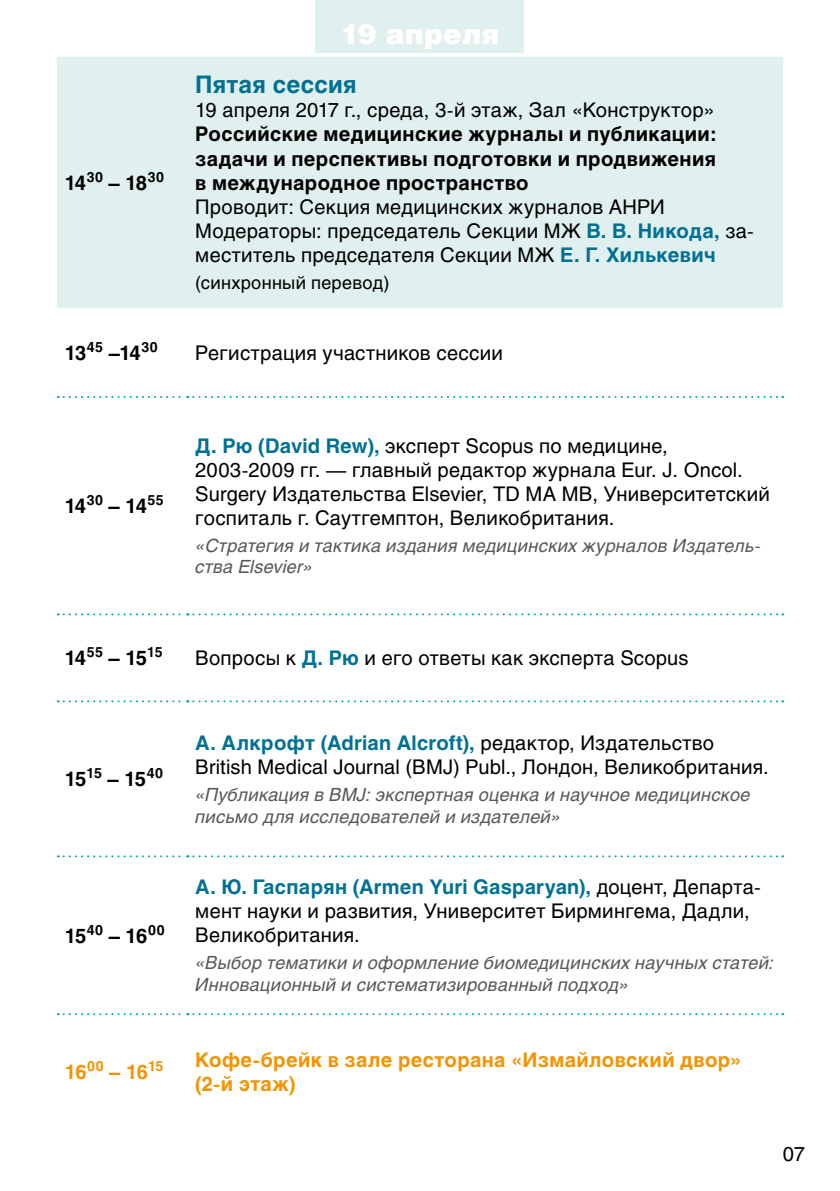
<style>
.page{position:relative;width:840px;height:1191px;background:#fff}
.page>*{position:absolute;margin:0;border:0;box-sizing:border-box;transform-origin:0 0}
.t1{font:900 28px "Helios";letter-spacing:.005em;color:#fff}
.t2{font:700 24px "Helios";letter-spacing:.01em;color:#007195}
.t3{font:20px/24px "Helios";letter-spacing:.01em;color:#000}
.t4{font:700 20px/24px "Helios";letter-spacing:.02em;color:#000;text-align:justify}
.t5{font:700 20px/24px "Helios";letter-spacing:.02em;color:#f39400}
.t6{font:italic 18px/21.6px "Helios";letter-spacing:.015em;color:#58585a}
.t7{font:18px "Helios";letter-spacing:.015em;color:#000}
.s1{font-weight:700;color:#007195}
</style>
<div class="page">
<div style="left:57px;top:57px;width:725px;height:251px;background:#e0f0ee"></div>
<svg style="left:58px;top:396px;width:724px;height:2px"></svg>
<svg style="left:58px;top:613px;width:724px;height:2px"></svg>
<svg style="left:58px;top:700px;width:724px;height:2px"></svg>
<svg style="left:58px;top:855px;width:724px;height:2px"></svg>
<svg style="left:58px;top:1013px;width:724px;height:2px"></svg>
<div style="left:316px;top:0;width:207px;height:52px;background:#e0f0ee"></div>
<p class="t4" style="left:65px;top:171px;width:101px">14<sup>30</sup> – 18<sup>30</sup></p>
<h1 class="t1" style="left:340px;top:16px;width:160px">19 апреля</h1>
<p class="t2" style="left:195px;top:71px;width:163px">Пятая сессия</p>
<p class="t3" style="left:195px;top:98px;width:520px">19 апреля 2017 г., среда, 3-й этаж, Зал «Конструктор»</p>
<p class="t4" style="left:195px;top:122px;width:522px">Российские медицинские журналы и публикации: задачи и перспективы подготовки и продвижения в -международное пространство</p>
<p class="t3" style="left:195px;top:194px;width:559px">Проводит: Секция медицинских журналов АНРИ<br>Модераторы: председатель Секции МЖ <span class="s1">В. В. Никода,</span> за&shy;меститель председателя Секции МЖ <span class="s1">Е. Г. Хилькевич</span></p>
<p class="t7" style="left:195px;top:272px;width:196px">(синхронный перевод)</p>
<p class="t4" style="left:65px;top:341px;width:94px">13<sup>45</sup> –14<sup>30</sup></p>
<p class="t3" style="left:195px;top:340px;width:309px">Регистрация участников сессии</p>
<p class="t4" style="left:65px;top:494px;width:100px">14<sup>30</sup> – 14<sup>55</sup></p>
<p class="t3" style="left:195px;top:433px;width:576px"><span class="s1">Д. Рю (David Rew),</span> эксперт Scopus по медицине, 2003-2009 гг. — главный редактор журнала Eur. J. Oncol.<br>Surgery Издательства Elsevier, TD MA MB, Университетский госпиталь г. Саутгемптон, Великобритания.</p>
<p class="t6" style="left:195px;top:534px;width:566px">«Стратегия и тактика издания медицинских журналов Издатель&shy;ства Elsevier»</p>
<p class="t4" style="left:65px;top:646px;width:99px">14<sup>55</sup> – 15<sup>15</sup></p>
<p class="t3" style="left:195px;top:646px;width:494px">Вопросы к <span class="s1">Д. Рю</span> и его ответы как эксперта Scopus</p>
<p class="t4" style="left:65px;top:767px;width:100px">15<sup>15</sup> – 15<sup>40</sup></p>
<p class="t4" style="left:65px;top:923px;width:101px">15<sup>40</sup> – 16<sup>00</sup></p>
<p class="t3" style="left:195px;top:730px;width:574px"><span class="s1">А. Алкрофт (Adrian Alcroft),</span> редактор, Издательство<br>British Medical Journal (BMJ) Publ., Лондон, Великобритания.</p>
<p class="t6" style="left:195px;top:783px;width:556px">«Публикация в BMJ: экспертная оценка и научное медицинское письмо для исследователей и издателей»</p>
<p class="t3" style="left:195px;top:874px;width:566px"><span class="s1">А. Ю. Гаспарян (Armen Yuri Gasparyan),</span> доцент, Департа&shy;мент науки и развития, Университет Бирмингема, Дадли,<br>Великобритания.</p>
<p class="t6" style="left:195px;top:952px;width:579px">«Выбор тематики и оформление биомедицинских научных статей:<br>Инновационный и систематизированный подход»</p>
<p class="t5" style="left:65px;top:1059px;width:100px">16<sup>00</sup> – 16<sup>15</sup></p>
<p class="t5" style="left:195px;top:1047px;width:547px">Кофе-брейк в зале ресторана «Измайловский двор» (2-й этаж)</p>
<p class="t3" style="left:782px;top:1142px;width:24px">07</p>
</div>
